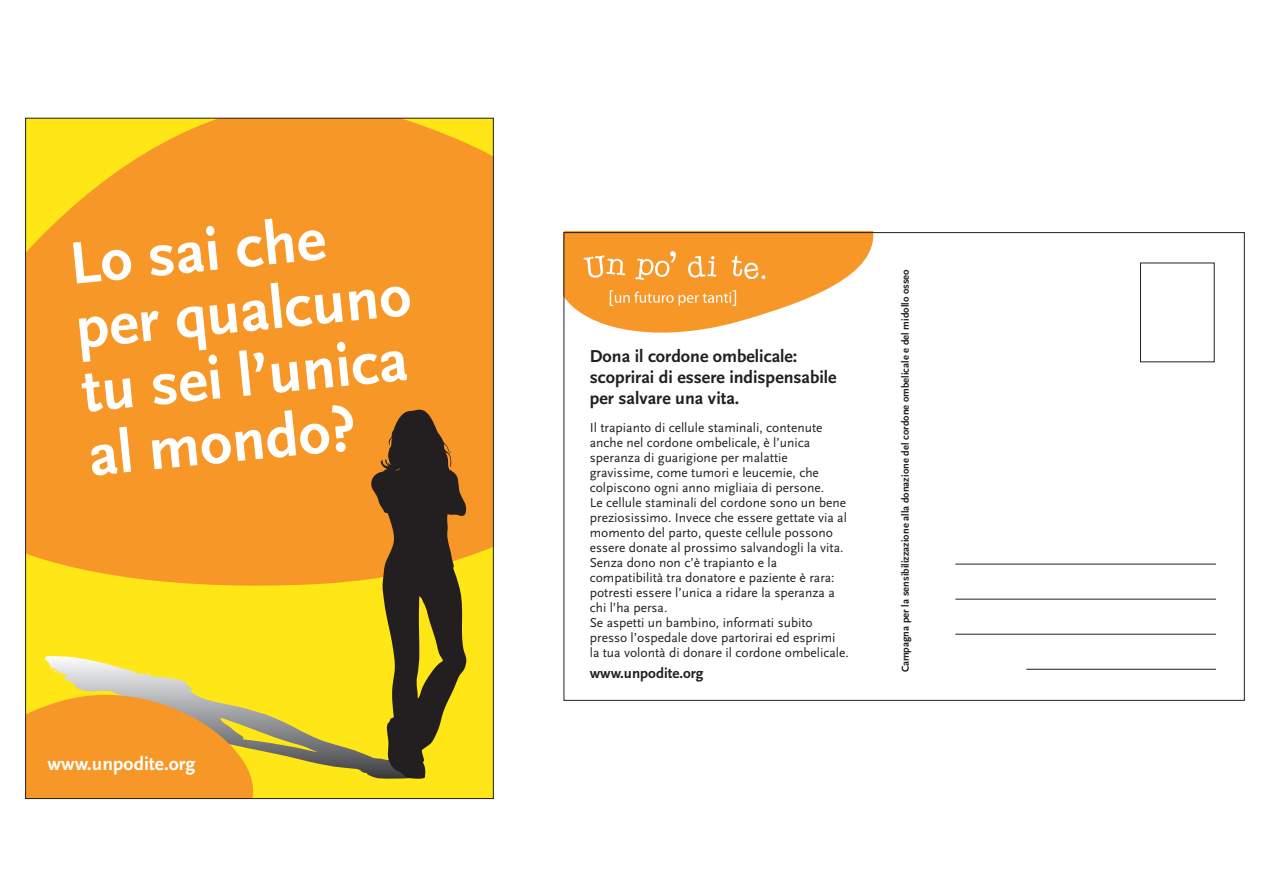
<style>
.page{position:relative;width:1263px;height:893px;background:#fff}
.page>*{position:absolute;margin:0;border:0;box-sizing:border-box;transform-origin:0 0}
.t1{font:700 62.1px/64.2px "Scala Sans";color:#fff}
.t2{font:700 19.5px "Scala Sans";color:#fff}
.t3{font:700 18px/21px "Scala Sans";color:#231f20}
.t4{font:700 15px "Scala Sans";color:#231f20}
.t5{font:13.5px/15px "Scala Sans";color:#231f20}
.t6{font:700 10.5px "Scala Sans";color:#231f20}
</style>
<div class="page">
<div style="left:16px;top:110px;width:484px;height:695px;background:#ffe616"></div>
<svg style="left:27px;top:120px;width:465px;height:466px;background:#f79c25"></svg>
<div style="left:494px;top:101px;width:148px;height:751px;background:#fff"></div>
<svg style="left:563px;top:231px;width:311px;height:115px;fill:#f79727"></svg>
<svg style="left:49px;top:656px;width:322px;height:120px"></svg>
<svg style="left:371px;top:407px;width:96px;height:372px"></svg>
<div style="left:0;top:0;width:623px;height:118px;background:#fff"></div>
<svg style="left:27px;top:676px;width:237px;height:121px;fill:#f79727"></svg>
<div style="left:0;top:99px;width:26px;height:751px;background:#fff"></div>
<div style="left:0;top:799px;width:626px;height:94px;background:#fff"></div>
<svg style="left:583px;top:255px;width:42px;height:23px"></svg>
<svg style="left:688px;top:256px;width:28px;height:22px"></svg>
<svg style="left:732px;top:255px;width:33px;height:24px"></svg>
<svg style="left:635px;top:251px;width:41px;height:29px"></svg>
<svg style="left:610px;top:290px;width:126px;height:16px;background:#f8aa4f"></svg>
<hr style="left:955px;top:564px;width:261px;height:1px;background:#231f20">
<hr style="left:955px;top:599px;width:261px;height:1px;background:#231f20">
<hr style="left:955px;top:634px;width:261px;height:1px;background:#231f20">
<hr style="left:1026px;top:669px;width:190px;height:1px;background:#231f20">
<h1 class="t1" style="left:65px;top:234px;width:339px;rotate:-6deg">Lo sai che per qualcuno tu sei l’unica al mondo?</h1>
<h2 class="t2" style="left:48px;top:753px;width:149px">www.unpodite.org</h2>
<h3 class="t3" style="left:590px;top:346px;width:248px">Dona il cordone ombelicale: scoprirai di essere indispensabile per salvare una vita.</h3>
<p class="t5" style="left:590px;top:421px;width:260px">Il trapianto di cellule staminali, contenute anche nel cordone ombelicale, è l’unica speranza di guarigione per malattie gravissime, come tumori e leucemie, che colpiscono ogni anno migliaia di persone.<br>Le cellule staminali del cordone sono un bene preziosissimo. Invece che essere gettate via al momento del parto, queste cellule possono essere donate al prossimo salvandogli la vita.<br>Senza dono non c’è trapianto e la compatibilità tra donatore e paziente è rara: potresti essere l’unica a ridare la speranza a chi l’ha persa.<br>Se aspetti un bambino, informati subito presso l’ospedale dove partorirai ed esprimi<br>la tua volontà di donare il cordone ombelicale.</p>
<p class="t4" style="left:590px;top:665px;width:115px">www.unpodite.org</p>
<p class="t6" style="left:900px;top:672px;width:405px;rotate:-90deg">Campagna per la sensibilizzazione alla donazione del cordone ombelicale e del midollo osseo</p>
</div>
